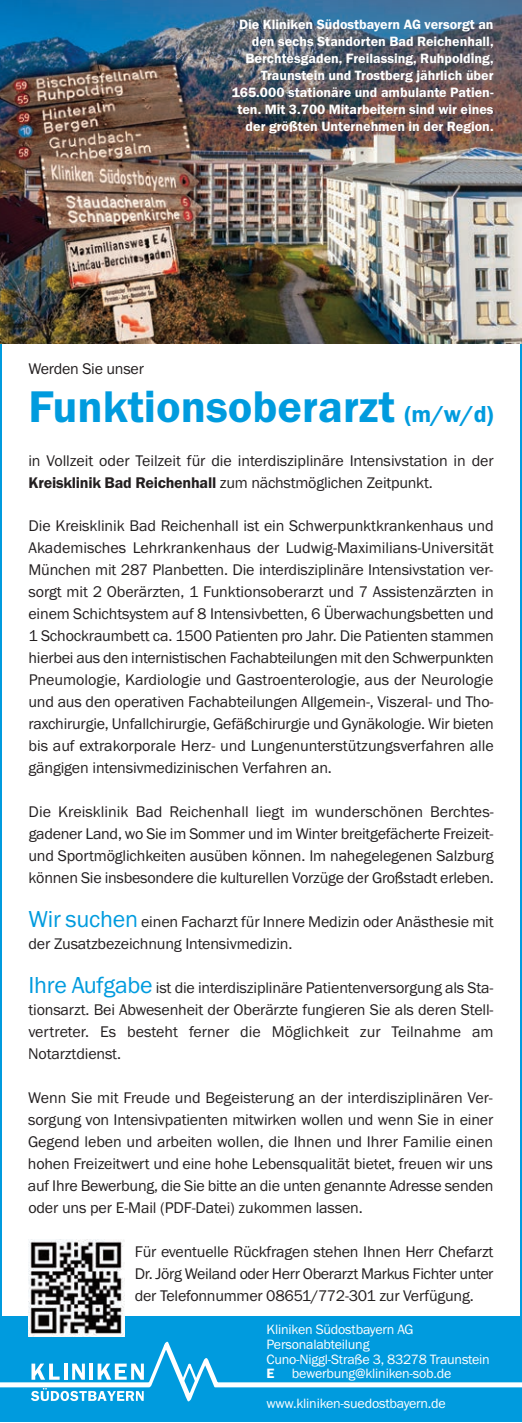
<style>
.page{position:relative;width:522px;height:1423px;background:#fff}
.page>*{position:absolute;margin:0;border:0;box-sizing:border-box;transform-origin:0 0}
.t1{font:600 46px "Franklin Gothic";color:#009bde}
.t2{font:16px/22px "Franklin Gothic";letter-spacing:-.01em;color:#231f20;text-align:justify}
.t3{font:600 14px/17px "Franklin Gothic";color:#fff;text-align:right}
.t4{font:14px/14.8px "Franklin Gothic";letter-spacing:-.015em;color:#fff}
.s1{font-size:24px}
.s2{font-weight:600}
.s3{font-size:24px;color:#009bde}
</style>
<div class="page">
<img style="left:0;top:174px;width:522px;height:170px">
<img style="left:0;top:0;width:522px;height:174px">
<div style="left:0;top:1316px;width:522px;height:106px;background:#009bde"></div>
<svg style="left:0;top:1342px;width:522px;height:59px"></svg>
<svg style="left:181px;top:1363px;width:17px;height:20px"></svg>
<img style="left:28px;top:1240px;width:97px;height:96px">
<p class="t3" style="left:232px;top:16px;width:263px">Die Kliniken Südostbayern AG versorgt an den sechs Standorten Bad Reichenhall, Berchtesgaden, Freilassing, Ruhpolding, Traunstein und Trostberg jährlich über 165.000 stationäre und ambulante Patien&shy;ten. Mit 3.700 Mitarbeitern sind wir eines der größten Unternehmen in der Region.</p>
<p class="t2" style="left:28px;top:357px;width:117px">Werden Sie unser</p>
<h1 class="t1" style="left:28px;top:379px;width:466px">Funktionsoberarzt <span class="s1">(m/w/d)</span></h1>
<p class="t2" style="left:28px;top:449px;width:467px">in Vollzeit oder Teilzeit für die interdisziplinäre Intensivstation in der<br><span class="s2">Kreisklinik Bad Reichenhall</span> zum nächstmöglichen Zeitpunkt.</p>
<p class="t2" style="left:28px;top:514px;width:467px">Die Kreisklinik Bad Reichenhall ist ein Schwerpunktkrankenhaus und Akademisches Lehrkrankenhaus der Ludwig-Maximilians-Universität München mit 287 Planbetten. Die interdisziplinäre Intensivstation ver&shy;sorgt mit 2 Oberärzten, 1 Funktionsoberarzt und 7 Assistenzärzten in einem Schichtsystem auf 8 Intensivbetten, 6 Überwachungsbetten und 1 Schockraumbett ca. 1500 Patienten pro Jahr. Die Patienten stammen hierbei aus den internistischen Fachabteilungen mit den Schwerpunkten Pneumologie, Kardiologie und Gastroenterologie, aus der Neurologie und aus den operativen Fachabteilungen Allgemein-, Viszeral- und Tho&shy;raxchirurgie, Unfallchirurgie, Gefäßchirurgie und Gynäkologie. Wir bieten bis auf extrakorporale Herz- und Lungenunterstützungsverfahren alle gängigen intensivmedizinischen Verfahren an.</p>
<p class="t2" style="left:28px;top:800px;width:467px">Die Kreisklinik Bad Reichenhall liegt im wunderschönen Berchtes&shy;gadener Land, wo Sie im Sommer und im Winter breitgefächerte Freizeit&shy;und Sportmöglichkeiten ausüben können. Im nahegelegenen Salzburg können Sie insbesondere die kulturellen Vorzüge der Großstadt erleben.</p>
<p class="t2" style="left:28px;top:910px;width:466px"><span class="s3">Wir suchen</span> einen Facharzt für Innere Medizin oder Anästhesie mit der Zusatzbezeichnung Intensivmedizin.</p>
<p class="t2" style="left:28px;top:976px;width:466px"><span class="s3">Ihre Aufgabe</span> ist die interdisziplinäre Patientenversorgung als Sta&shy;tionsarzt. Bei Abwesenheit der Oberärzte fungieren Sie als deren Stell&shy;vertreter. Es besteht ferner die Möglichkeit zur Teilnahme am Notarztdienst.</p>
<p class="t2" style="left:28px;top:1086px;width:467px">Wenn Sie mit Freude und Begeisterung an der interdisziplinären Ver&shy;sorgung von Intensivpatienten mitwirken wollen und wenn Sie in einer Gegend leben und arbeiten wollen, die Ihnen und Ihrer Familie einen hohen Freizeitwert und eine hohe Lebensqualität bietet, freuen wir uns auf Ihre Bewerbung, die Sie bitte an die unten genannte Adresse senden oder uns per E-Mail (PDF-Datei) zukommen lassen.</p>
<p class="t2" style="left:135px;top:1240px;width:360px">Für eventuelle Rückfragen stehen Ihnen Herr Chefarzt Dr. Jörg Weiland oder Herr Oberarzt Markus Fichter unter der Telefonnummer 08651/772-301 zur Verfügung.</p>
<p class="t4" style="left:266px;top:1322px;width:225px">Kliniken Südostbayern AG<br>Personalabteilung<br>Cuno-Niggl-Straße 3, 83278 Traunstein</p>
<p class="t3" style="left:266px;top:1365px;width:9px">E</p>
<p class="t4" style="left:266px;top:1359px;width:186px;line-height:29.6px;text-indent:26px">bewerbung@kliniken-sob.de www.kliniken-suedostbayern.de</p>
</div>
